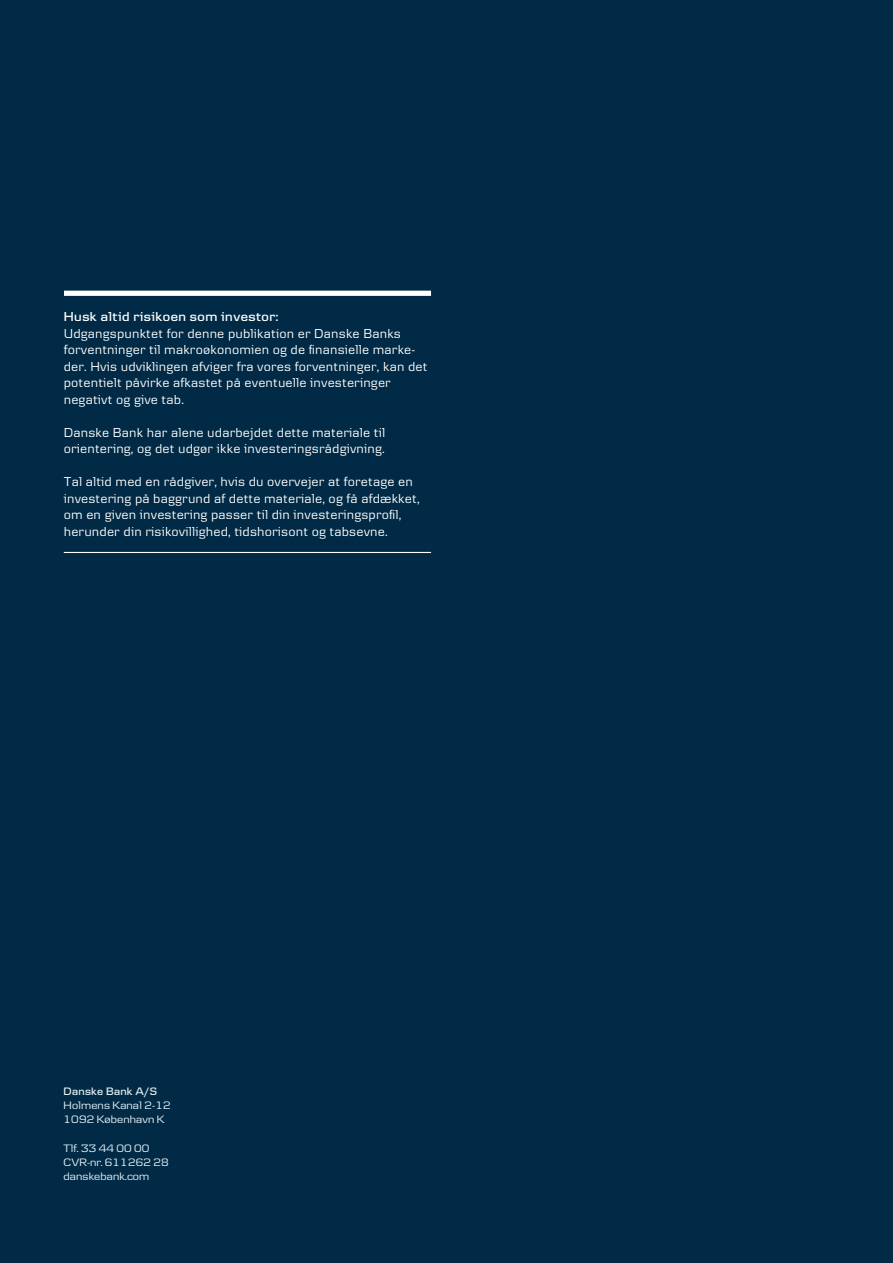
<style>
.page{position:relative;width:893px;height:1263px;background:#002a45}
.page>*{position:absolute;margin:0;border:0;box-sizing:border-box;transform-origin:0 0}
.t1{font:13.5px/16.5px "Danske Text";letter-spacing:.01em;color:#fff}
.t2{font:600 13.5px "Danske Headline";letter-spacing:.035em;color:#fff}
.t3{font:11.25px/14.2px "Danske Headline";letter-spacing:.01em;color:#e2eef5}
.t4{font:600 11.25px "Danske Headline";letter-spacing:.02em;color:#e2eef5}
</style>
<div class="page">
<div style="left:64px;top:291px;width:367px;height:5px;background:#fff"></div>
<hr style="left:64px;top:552px;width:367px;height:1px;background:#fff">
<p class="t2" style="left:64px;top:309px;width:216px">Husk altid risikoen som investor:</p>
<p class="t1" style="left:64px;top:325px;width:365px">Udgangspunktet for denne publikation er Danske Banks forventninger til makroøkonomien og de finansielle marke&shy;der. Hvis udviklingen afviger fra vores forventninger, kan det potentielt påvirke afkastet på eventuelle investeringer negativt og give tab.</p>
<p class="t1" style="left:64px;top:424px;width:323px">Danske Bank har alene udarbejdet dette materiale til orientering, og det udgør ikke investeringsrådgivning.</p>
<p class="t1" style="left:64px;top:473px;width:357px">Tal altid med en rådgiver, hvis du overvejer at foretage en investering på baggrund af dette materiale, og få afdækket, om en given investering passer til din investeringsprofil, herunder din risikovillighed, tidshorisont og tabsevne.</p>
<p class="t4" style="left:64px;top:1084px;width:95px">Danske Bank A/S</p>
<p class="t3" style="left:64px;top:1098px;width:108px">Holmens Kanal 2-12<br>1092 København K</p>
<p class="t3" style="left:64px;top:1140px;width:107px">Tlf. 33 44 00 00<br>CVR-nr. 611262 28 danskebank.com</p>
</div>
